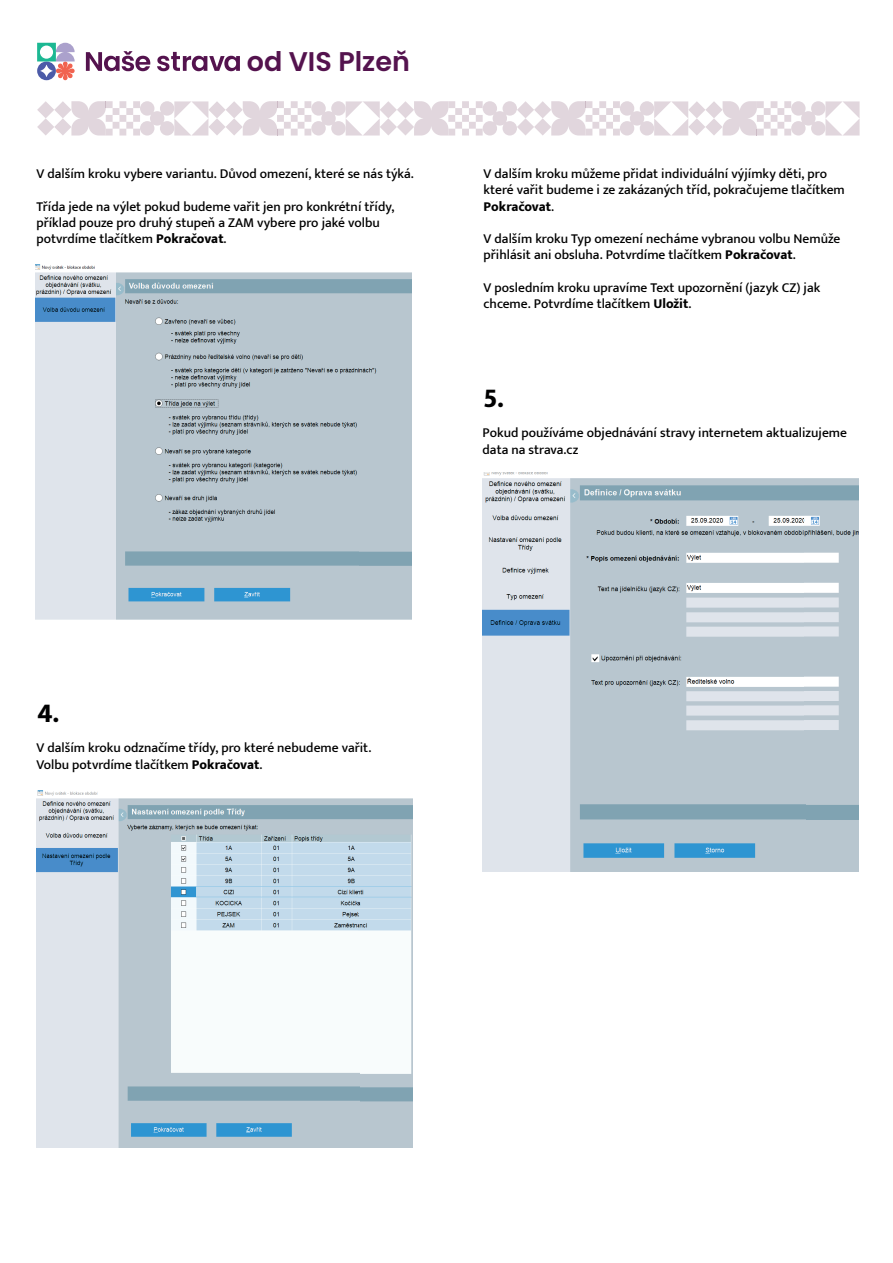
<style>
.page{position:relative;width:893px;height:1263px;background:#fff}
.page>*{position:absolute;margin:0;border:0;box-sizing:border-box;transform-origin:0 0}
.t1{font:600 27px "Poppins";color:#54134e}
.t2{font:800 27px "Mukta";color:#000001}
.t3{font:500 13.5px/16.2px "Mukta";color:#000001}
.s1{font-weight:800}
</style>
<div class="page">
<svg style="left:37px;top:43px;width:38px;height:37px"></svg>
<svg style="left:37px;top:101px;width:822px;height:35px"></svg>
<svg style="left:86px;top:51px;width:154px;height:20px"></svg>
<img style="left:36px;top:264px;width:376px;height:355px">
<img style="left:36px;top:790px;width:376px;height:357px">
<img style="left:482px;top:473px;width:376px;height:399px">
<h1 class="t1" style="left:247px;top:46px;width:164px">od VIS Plzeň</h1>
<p class="t3" style="left:36px;top:165px;width:379px">V dalším kroku vybere variantu. Důvod omezení, které se nás týká.</p>
<p class="t3" style="left:36px;top:198px;width:359px">Třída jede na výlet pokud budeme vařit jen pro konkrétní třídy, příklad pouze pro druhý stupeň a ZAM vybere pro jaké volbu potvrdíme tlačítkem <span class="s1">Pokračovat</span>.</p>
<p class="t3" style="left:483px;top:165px;width:363px">V dalším kroku můžeme přidat individuální výjímky děti, pro které vařit budeme i ze zakázaných tříd, pokračujeme tlačítkem<br><span class="s1">Pokračovat</span>.</p>
<p class="t3" style="left:483px;top:230px;width:358px">V dalším kroku Typ omezení necháme vybranou volbu Nemůže přihlásit ani obsluha. Potvrdíme tlačítkem <span class="s1">Pokračovat</span>.</p>
<p class="t3" style="left:483px;top:279px;width:338px">V posledním kroku upravíme Text upozornění (jazyk CZ) jak chceme. Potvrdíme tlačítkem <span class="s1">Uložit</span>.</p>
<h1 class="t2" style="left:483px;top:382px;width:22px">5.</h1>
<p class="t3" style="left:482px;top:425px;width:366px">Pokud používáme objednávání stravy internetem aktualizujeme data na strava.cz</p>
<h1 class="t2" style="left:37px;top:697px;width:23px">4.</h1>
<p class="t3" style="left:36px;top:740px;width:336px">V dalším kroku odznačíme třídy, pro které nebudeme vařit.<br>Volbu potvrdíme tlačítkem <span class="s1">Pokračovat</span>.</p>
</div>
